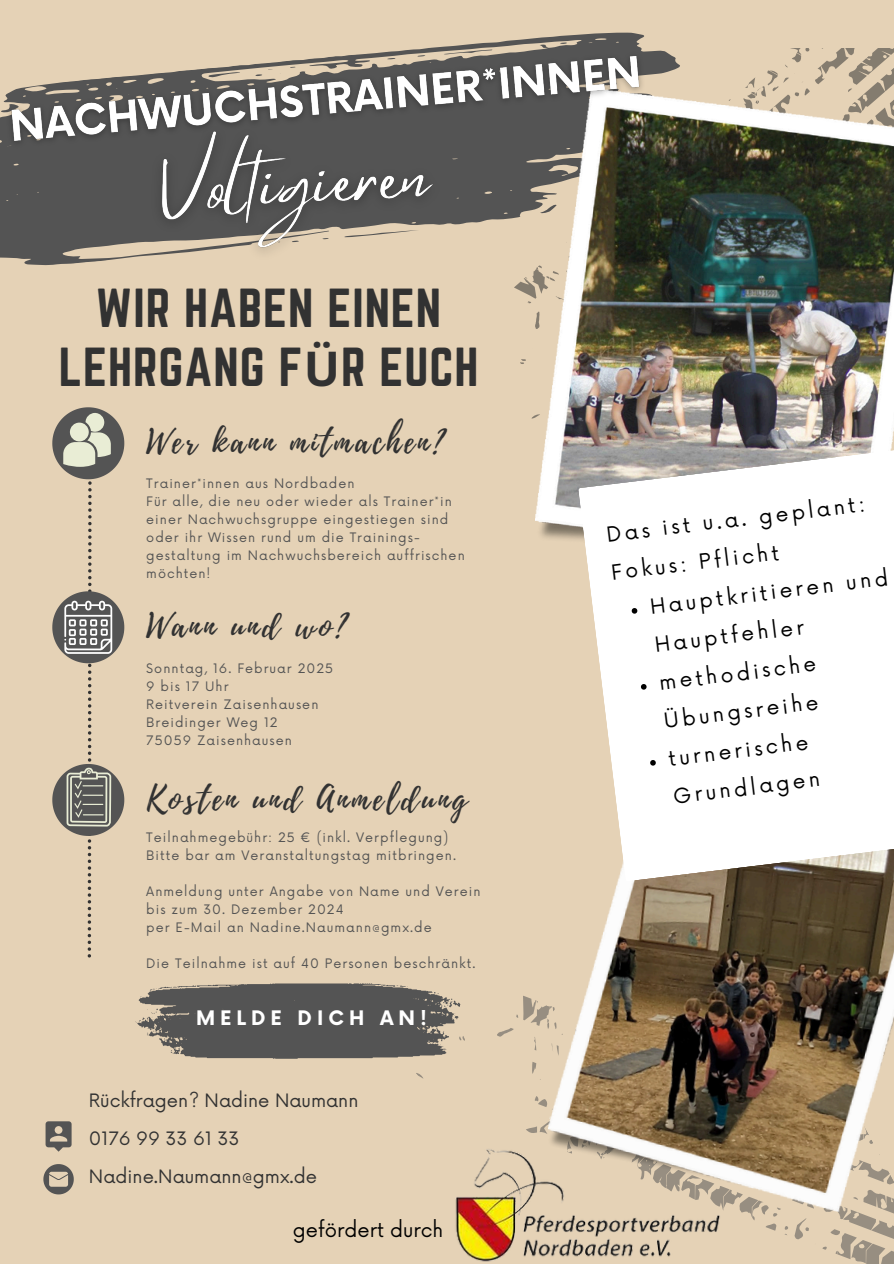
<style>
.page{position:relative;width:894px;height:1264px;background:#fff}
.page>*{position:absolute;margin:0;border:0;box-sizing:border-box;transform-origin:0 0}
.t1{font:48px/58.5px "Norwester";letter-spacing:.02em;color:#323232;text-align:center}
.t2{font:33px "Playlist Script";letter-spacing:.1em;color:#323232}
.t3{font:20.4px/38.2px "Now";color:#000}
.t4{font:19.5px "Now";color:#000}
.t5{font:700 19.5px "Now";letter-spacing:.255em;color:#fff}
.t6{font:18px "Now";color:#323232}
.t7{font:12.75px/18px "Now";letter-spacing:.08em;color:#545454}
.s1{font-family:"Noto Sans";font-weight:700}
</style>
<div class="page">
<div style="left:0;top:0;width:893px;height:1263px;background:#e5d2b6"></div>
<svg style="left:473px;top:32px;width:171px;height:12px"></svg>
<svg style="left:560px;top:42px;width:7px;height:2px"></svg>
<svg style="left:0;top:157px;width:513px;height:109px;fill:#545454"></svg>
<svg style="left:416px;top:995px;width:477px;height:268px"></svg>
<svg style="left:513px;top:48px;width:380px;height:370px"></svg>
<img style="left:535px;top:89px;width:358px;height:451px">
<img style="left:542px;top:881px;width:351px;height:339px">
<svg style="left:135px;top:983px;width:325px;height:75px;background:#6b6864"></svg>
<svg style="left:43px;top:1164px;width:31px;height:30px"></svg>
<svg style="left:46px;top:1121px;width:25px;height:30px"></svg>
<svg style="left:52px;top:407px;width:72px;height:550px"></svg>
<svg style="left:578px;top:401px;width:315px;height:480px;background:#ebe9e6"></svg>
<svg style="left:631px;top:607px;width:6px;height:7px"></svg>
<svg style="left:640px;top:683px;width:6px;height:7px"></svg>
<svg style="left:649px;top:759px;width:7px;height:7px"></svg>
<img style="left:446px;top:1138px;width:279px;height:125px">
<img style="left:0;top:44px;width:652px;height:113px">
<img style="left:140px;top:105px;width:315px;height:161px">
<h4 class="t1" style="left:59px;top:278px;width:421px">WIR HABEN EINEN<br>LEHRGANG F<span class="s1">Ü</span>R EUCH</h4>
<p class="t2" style="left:146px;top:418px;width:299px">Wer kann mitmachen?</p>
<p class="t7" style="left:146px;top:475px;width:210px">Trainer*innen aus Nordbaden</p>
<p class="t7" style="left:146px;top:493px;width:320px">Für alle, die neu oder wieder als Trainer*in einer Nachwuchsgruppe eingestiegen sind oder ihr Wissen rund um die Trainings&shy;gestaltung im Nachwuchsbereich auffrischen möchten!</p>
<h4 class="t2" style="left:146px;top:602px;width:201px">Wann und wo?</h4>
<p class="t7" style="left:146px;top:660px;width:188px">Sonntag, 16. Februar 2025</p>
<p class="t7" style="left:146px;top:678px;width:84px">9 bis 17 Uhr</p>
<p class="t7" style="left:146px;top:696px;width:174px">Reitverein Zaisenhausen</p>
<p class="t7" style="left:146px;top:714px;width:133px">Breidinger Weg 12</p>
<h4 class="t7" style="left:146px;top:732px;width:147px">75059 Zaisenhausen</h4>
<p class="t2" style="left:146px;top:775px;width:322px">Kosten und Anmeldung</p>
<p class="t7" style="left:146px;top:829px;width:303px">Teilnahmegebühr: 25 € (inkl. Verpflegung)</p>
<p class="t7" style="left:146px;top:847px;width:311px">Bitte bar am Veranstaltungstag mitbringen.</p>
<p class="t7" style="left:146px;top:883px;width:335px">Anmeldung unter Angabe von Name und Verein bis zum 30. Dezember 2024</p>
<p class="t7" style="left:146px;top:919px;width:287px">per E-Mail an Nadine.Naumann@gmx.de</p>
<p class="t7" style="left:146px;top:955px;width:330px">Die Teilnahme ist auf 40 Personen beschränkt.</p>
<p class="t5" style="left:196px;top:1007px;width:232px">MELDE DICH AN!</p>
<p class="t6" style="left:89px;top:1089px;width:271px">Rückfragen? Nadine Naumann</p>
<p class="t6" style="left:89px;top:1128px;width:152px">0176 99 33 61 33</p>
<p class="t6" style="left:89px;top:1166px;width:230px">Nadine.Naumann@gmx.de</p>
<p class="t4" style="left:293px;top:1218px;width:152px">gefördert durch</p>
<p class="t3" style="left:604px;top:517px;width:262px;rotate:-7deg">Das ist u.a. geplant:<br>Fokus: Pflicht</p>
<h2 class="t3" style="left:647px;top:589px;width:241px;rotate:-7deg">Hauptkritieren und<br>Hauptfehler</h2>
<p class="t3" style="left:657px;top:664px;width:159px;rotate:-7deg">methodische<br>Übungsreihe</p>
<h6 class="t3" style="left:666px;top:740px;width:149px;rotate:-7deg">turnerische<br>Grundlagen</h6>
</div>
